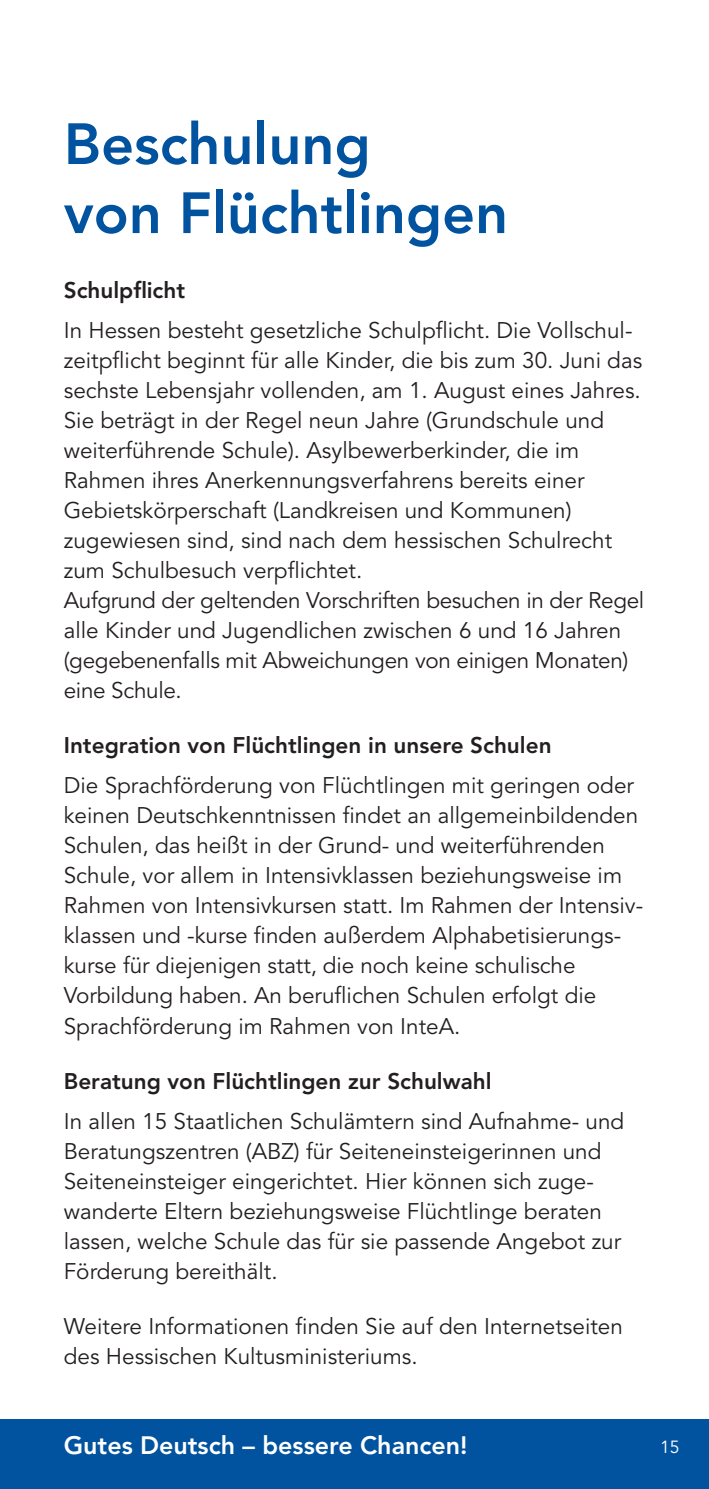
<style>
.page{position:relative;width:709px;height:1489px;background:#fff}
.page>*{position:absolute;margin:0;border:0;box-sizing:border-box;transform-origin:0 0}
.t1{font:800 57.5px "Avenir LT Std";color:#0153a0}
.t2{font:800 25px "Avenir LT Std";color:#fff}
.t3{font:22.5px/30px "Avenir LT Std";color:#231f20}
.t4{font:800 22.5px "Avenir LT Std";color:#231f20}
.t5{font:17.5px "Avenir LT Std";color:#fff}
</style>
<div class="page">
<div style="left:0;top:1419px;width:709px;height:69px;background:#0153a0"></div>
<h1 class="t1" style="left:64px;top:120px;width:308px">Beschulung</h1>
<h1 class="t1" style="left:64px;top:189px;width:446px">von Flüchtlingen</h1>
<h2 class="t4" style="left:64px;top:281px;width:123px">Schulpflicht</h2>
<p class="t3" style="left:64px;top:317px;width:580px">In Hessen besteht gesetzliche Schulpflicht. Die Vollschul&shy;zeitpflicht beginnt für alle Kinder, die bis zum 30. Juni das sechste Lebensjahr vollenden, am 1. August eines Jahres.<br>Sie beträgt in der Regel neun Jahre (Grundschule und weiterführende Schule). Asylbewerberkinder, die im</p>
<p class="t3" style="left:64px;top:467px;width:522px">Rahmen ihres Anerkennungsverfahrens bereits einer</p>
<p class="t3" style="left:64px;top:497px;width:509px">Gebietskörperschaft (Landkreisen und Kommunen)</p>
<p class="t3" style="left:64px;top:527px;width:550px">zugewiesen sind, sind nach dem hessischen Schulrecht</p>
<p class="t3" style="left:64px;top:557px;width:300px">zum Schulbesuch verpflichtet.</p>
<p class="t3" style="left:64px;top:587px;width:582px">Aufgrund der geltenden Vorschriften besuchen in der Regel alle Kinder und Jugendlichen zwischen 6 und 16 Jahren (gegebenenfalls mit Abweichungen von einigen Monaten) eine Schule.</p>
<h2 class="t4" style="left:64px;top:736px;width:489px">Integration von Flüchtlingen in unsere Schulen</h2>
<p class="t3" style="left:64px;top:772px;width:581px">Die Sprachförderung von Flüchtlingen mit geringen oder keinen Deutschkenntnissen findet an allgemeinbildenden Schulen, das heißt in der Grund- und weiterführenden Schule, vor allem in Intensivklassen beziehungsweise im Rahmen von Intensivkursen statt. Im Rahmen der Intensiv&shy;klassen und -kurse finden außerdem Alphabetisierungs&shy;kurse für diejenigen statt, die noch keine schulische</p>
<p class="t3" style="left:64px;top:982px;width:534px">Vorbildung haben. An beruflichen Schulen erfolgt die<br>Sprachförderung im Rahmen von InteA.</p>
<h2 class="t4" style="left:64px;top:1071px;width:429px">Beratung von Flüchtlingen zur Schulwahl</h2>
<p class="t3" style="left:64px;top:1107px;width:562px">In allen 15 Staatlichen Schulämtern sind Aufnahme- und<br>Beratungszentren (ABZ) für Seiteneinsteigerinnen und<br>Seiteneinsteiger eingerichtet. Hier können sich zuge-</p>
<p class="t3" style="left:64px;top:1197px;width:539px">wanderte Eltern beziehungsweise Flüchtlinge beraten</p>
<p class="t3" style="left:64px;top:1227px;width:559px">lassen, welche Schule das für sie passende Angebot zur<br>Förderung bereithält.</p>
<p class="t3" style="left:64px;top:1312px;width:560px">Weitere Informationen finden Sie auf den Internetseiten des Hessischen Kultusministeriums.</p>
<p class="t2" style="left:64px;top:1435px;width:405px">Gutes Deutsch – bessere Chancen!</p>
<p class="t5" style="left:660px;top:1439px;width:21px">15</p>
</div>
